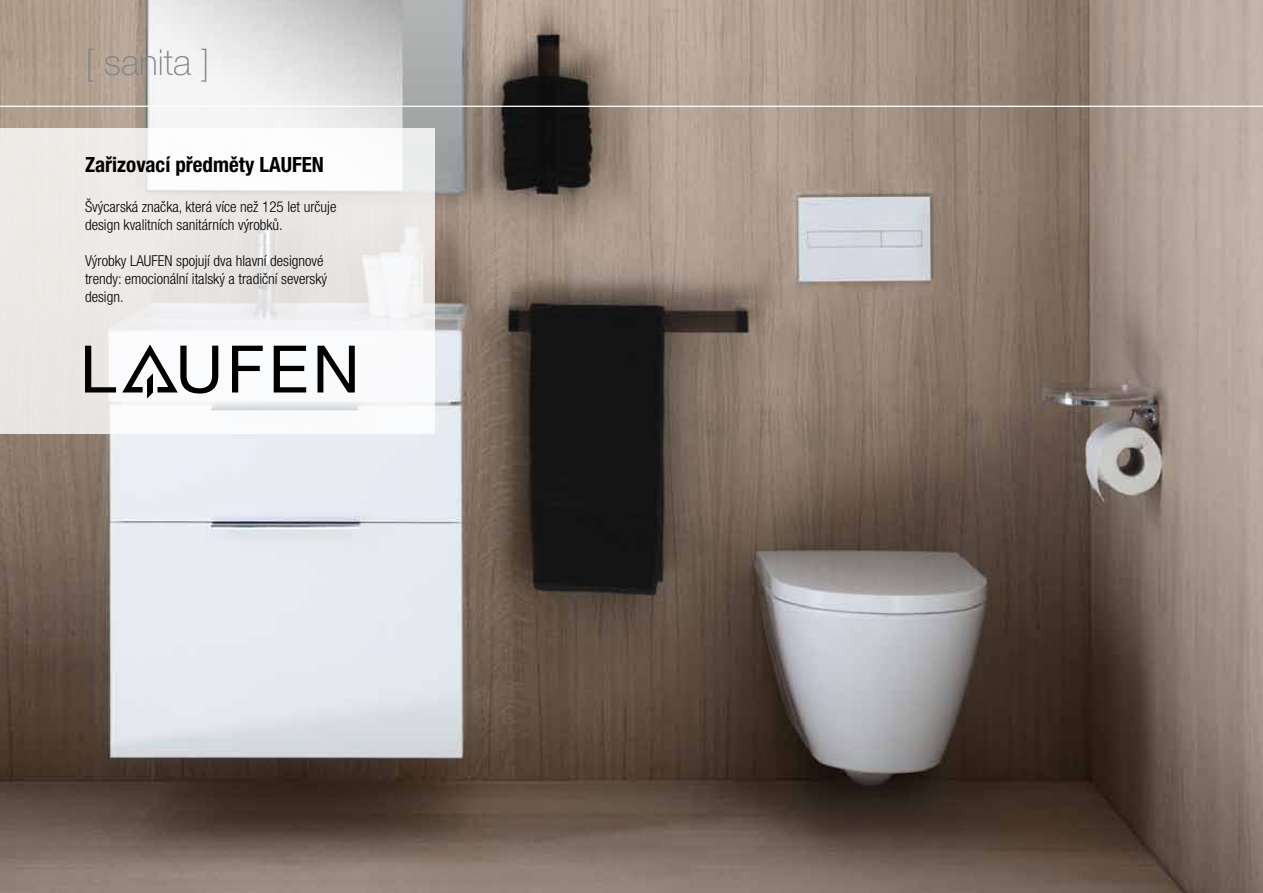
<style>
.page{position:relative;width:1263px;height:893px;background:#fff}
.page>*{position:absolute;margin:0;border:0;box-sizing:border-box;transform-origin:0 0}
.t1{font:100 36px "Helvetica Neue LT Pro";color:#7c8388}
.t2{font:700 condensed 21px "Helvetica Neue LT Pro";color:#000}
.t3{font:300 condensed 15px/18px "Helvetica Neue LT Pro";color:#000}
</style>
<div class="page">
<img style="left:0;top:0;width:1263px;height:893px">
<svg style="left:0;top:128px;width:435px;height:306px;fill:#eeeae7"></svg>
<svg style="left:85px;top:346px;width:31px;height:46px"></svg>
<svg style="left:232px;top:346px;width:31px;height:46px"></svg>
<svg style="left:274px;top:346px;width:32px;height:46px"></svg>
<svg style="left:317px;top:346px;width:38px;height:46px"></svg>
<svg style="left:122px;top:344px;width:96px;height:55px"></svg>
<hr style="left:0;top:106px;width:1263px;height:1px;background:#fff">
<h1 class="t1" style="left:85px;top:41px;width:126px">[ sanita ]</h1>
<h2 class="t2" style="left:85px;top:152px;width:228px">Zařizovací předměty LAUFEN</h2>
<p class="t3" style="left:85px;top:197px;width:253px">Švýcarská značka, která více než 125 let určuje design kvalitních sanitárních výrobků.</p>
<p class="t3" style="left:85px;top:251px;width:243px">Výrobky LAUFEN spojují dva hlavní designové trendy: emocionální italský a tradiční severský design.</p>
</div>
